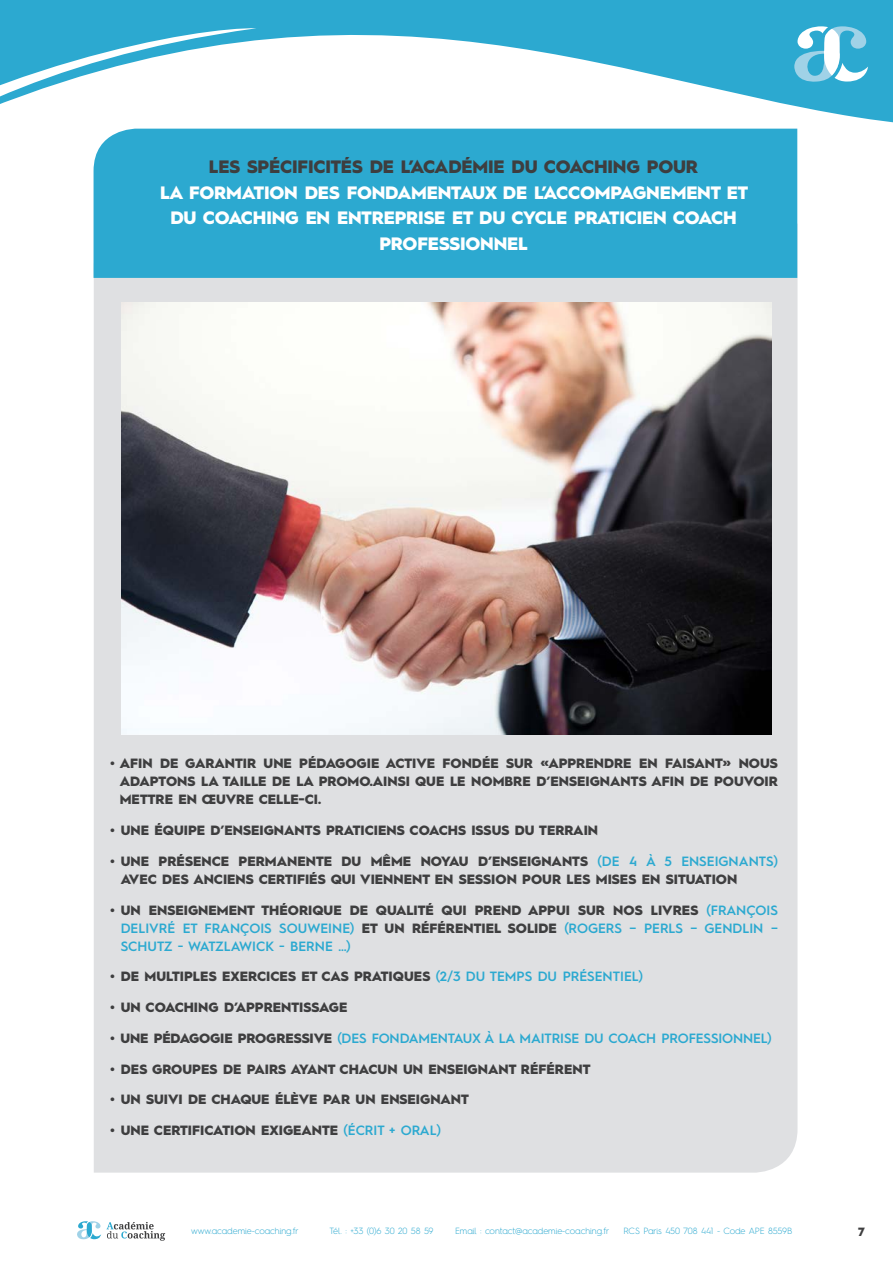
<style>
.page{position:relative;width:893px;height:1263px;background:#fff}
.page>*{position:absolute;margin:0;border:0;box-sizing:border-box;transform-origin:0 0}
.t1{font:900 18px/25.5px "Hurme Geometric Sans 1";letter-spacing:-.01em;color:#fff;text-align:center}
.t2{font:900 18px "Hurme Geometric Sans 1";letter-spacing:-.01em;color:#3e3e3f}
.t3{font:900 13.5px/18px "Hurme Geometric Sans 1";color:#3e3e3f;text-align:justify}
.t4{font:600 13.5px/18px "Hurme Geometric Sans 1";letter-spacing:-.01em;color:#2ca9d0;text-align:justify}
.t5{font:900 12px "Hurme Geometric Sans 1";color:#3e3e3f}
.t6{font:300 9px "Hurme Geometric Sans 4";letter-spacing:-.01em;color:#2ca9d0}
.s1{font-weight:600;color:#2ca9d0}
.s2{font-weight:900;color:#3e3e3f}
</style>
<div class="page">
<div style="left:94px;top:278px;width:703px;height:894px;background:#dfe0e2"></div>
<div style="left:94px;top:191px;width:703px;height:87px;background:#2ca9d0"></div>
<svg style="left:0;top:0;width:893px;height:191px;fill:#2ca9d0"></svg>
<svg style="left:77px;top:1221px;width:88px;height:20px"></svg>
<svg style="left:794px;top:26px;width:74px;height:57px"></svg>
<img style="left:122px;top:303px;width:650px;height:431px">
<h1 class="t2" style="left:209px;top:154px;width:491px">LES SPÉCIFICITÉS DE L’ACADÉMIE DU COACHING POUR</h1>
<h1 class="t1" style="left:160px;top:179px;width:589px">LA FORMATION DES FONDAMENTAUX DE L’ACCOMPAGNEMENT ET<br>DU COACHING EN ENTREPRISE ET DU CYCLE PRATICIEN COACH<br>PROFESSIONNEL</h1>
<p class="t3" style="left:120px;top:754px;width:660px;text-indent:-10px">• AFIN DE GARANTIR UNE PÉDAGOGIE ACTIVE FONDÉE SUR «APPRENDRE EN FAISANT» NOUS ADAPTONS LA TAILLE DE LA PROMO.AINSI QUE LE NOMBRE D’ENSEIGNANTS AFIN DE POUVOIR METTRE EN ŒUVRE CELLE-CI.</p>
<p class="t3" style="left:110px;top:821px;width:490px">• UNE ÉQUIPE D’ENSEIGNANTS PRATICIENS COACHS ISSUS DU TERRAIN</p>
<p class="t3" style="left:121px;top:851px;width:659px;text-indent:-11px">• UNE PRÉSENCE PERMANENTE DU MÊME NOYAU D’ENSEIGNANTS <span class="s1">(DE 4 À 5 ENSEIGNANTS)<br></span>AVEC DES ANCIENS CERTIFIÉS QUI VIENNENT EN SESSION POUR LES MISES EN SITUATION</p>
<p class="t4" style="left:121px;top:900px;width:659px;text-indent:-11px"><span class="s2">• UN ENSEIGNEMENT THÉORIQUE DE QUALITÉ QUI PREND APPUI SUR NOS LIVRES</span> (FRANÇOIS DELIVRÉ ET FRANÇOIS SOUWEINE) <span class="s2">ET UN RÉFÉRENTIEL SOLIDE</span> (ROGERS – PERLS – GENDLIN – SCHUTZ - WATZLAWICK - BERNE …)</p>
<p class="t3" style="left:110px;top:967px;width:535px">• DE MULTIPLES EXERCICES ET CAS PRATIQUES <span class="s1">(2/3 DU TEMPS DU PRÉSENTIEL)</span></p>
<p class="t3" style="left:110px;top:998px;width:239px">• UN COACHING D’APPRENTISSAGE</p>
<p class="t4" style="left:110px;top:1028px;width:663px"><span class="s2">• UNE PÉDAGOGIE PROGRESSIVE</span> (DES FONDAMENTAUX À LA MAITRISE DU COACH PROFESSIONNEL)</p>
<p class="t3" style="left:110px;top:1059px;width:482px">• DES GROUPES DE PAIRS AYANT CHACUN UN ENSEIGNANT RÉFÉRENT</p>
<p class="t3" style="left:110px;top:1090px;width:361px">• UN SUIVI DE CHAQUE ÉLÈVE PAR UN ENSEIGNANT</p>
<p class="t3" style="left:110px;top:1121px;width:333px">• UNE CERTIFICATION EXIGEANTE <span class="s1">(ÉCRIT + ORAL)</span></p>
<p class="t6" style="left:191px;top:1224px;width:109px">www.academie-coaching.fr</p>
<p class="t6" style="left:329px;top:1224px;width:106px">Tél. : +33 (0)6 30 20 58 59</p>
<p class="t6" style="left:455px;top:1224px;width:156px">Email : contact@academie-coaching.fr</p>
<p class="t6" style="left:623px;top:1224px;width:171px">RCS Paris 450 708 441 - Code APE 8559B</p>
<p class="t5" style="left:858px;top:1223px;width:8px">7</p>
</div>
